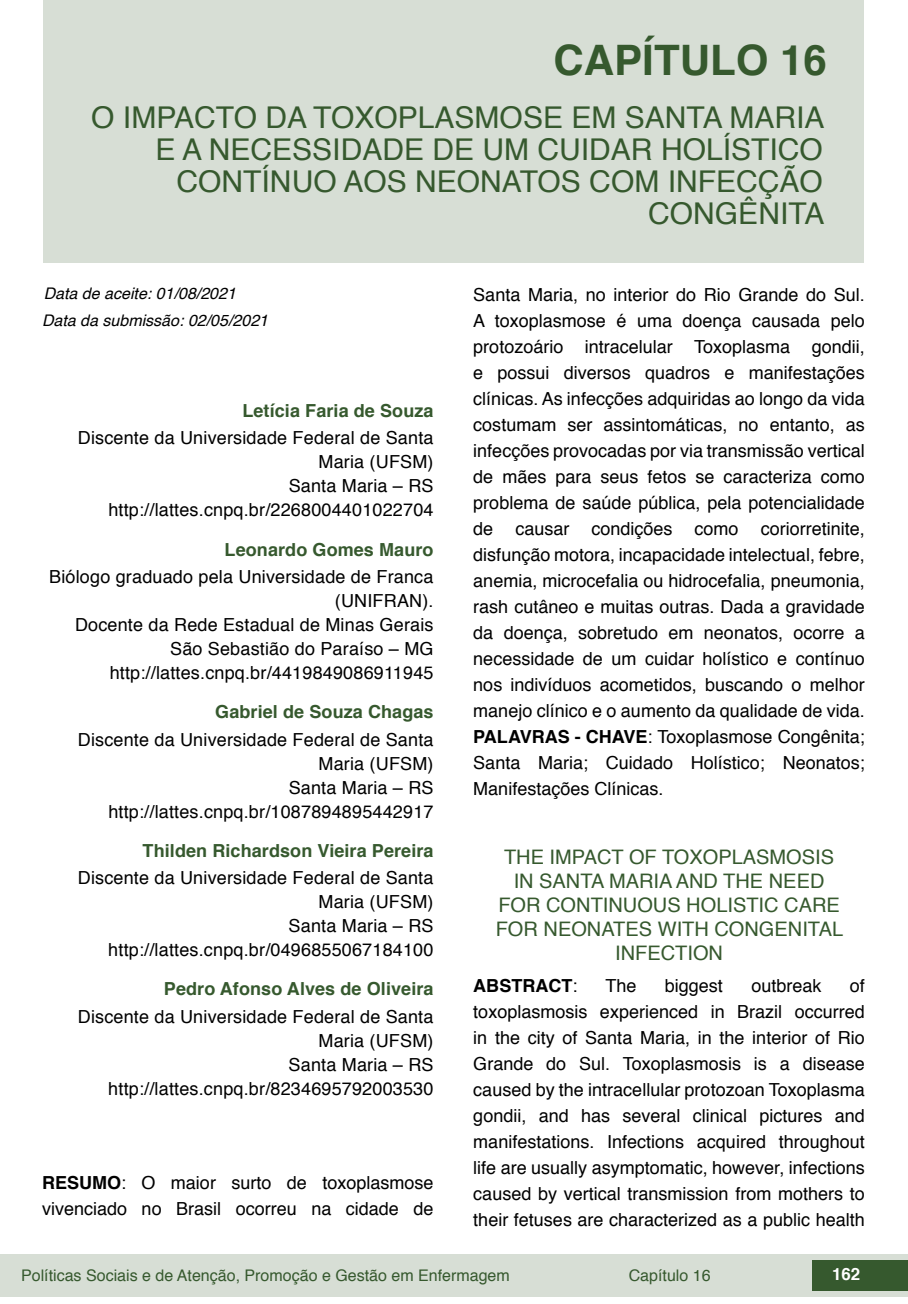
<style>
.page{position:relative;width:908px;height:1304px;background:#fff}
.page>*{position:absolute;margin:0;border:0;box-sizing:border-box;transform-origin:0 0}
.t1{font:700 42px "Helvetica";color:#36592e}
.t2{font:30px/32px "Helvetica";color:#36592e;text-align:right}
.t3{font:20px/24px "Helvetica";color:#36592e;text-align:center}
.t4{font:18px/26px "Helvetica";letter-spacing:.01em;color:#000;text-align:right}
.t5{font:700 18px "Helvetica";letter-spacing:.005em;color:#36592e}
.t6{font:700 18px "Helvetica";color:#000}
.t7{font:700 16.8px "Helvetica";color:#fff}
.t8{font:16px "Helvetica";color:#36592e}
.t9{font:italic 16px "Helvetica";color:#000}
.s1{font-weight:700}
.s2{font-weight:400}
</style>
<div class="page">
<div style="left:0;top:1254px;width:906px;height:43px;background:#d7ded5"></div>
<div style="left:812px;top:1261px;width:95px;height:30px;background:#36592e"></div>
<div style="left:44px;top:0;width:819px;height:263px;background:#d7ded5"></div>
<h1 class="t1" style="left:553px;top:26px;width:275px">CAPÍTULO 16</h1>
<h2 class="t2" style="left:91px;top:103px;width:734px">O IMPACTO DA TOXOPLASMOSE EM SANTA MARIA<br>E A NECESSIDADE DE UM CUIDAR HOLÍSTICO<br>CONTÍNUO AOS NEONATOS COM INFECÇÃO<br>CONGÊNITA</h2>
<p class="t9" style="left:44px;top:280px;width:194px">Data de aceite: 01/08/2021</p>
<p class="t9" style="left:42px;top:307px;width:227px">Data da submissão: 02/05/2021</p>
<p class="t5" style="left:242px;top:396px;width:192px">Letícia Faria de Souza</p>
<p class="t4" style="left:78px;top:426px;width:357px;line-height:24px">Discente da Universidade Federal de Santa<br>Maria (UFSM)<br>Santa Maria – RS http://lattes.cnpq.br/2268004401022704</p>
<p class="t5" style="left:224px;top:535px;width:210px">Leonardo Gomes Mauro</p>
<p class="t4" style="left:49px;top:565px;width:385px;line-height:24px">Biólogo graduado pela Universidade de Franca (UNIFRAN).<br>Docente da Rede Estadual de Minas Gerais São Sebastião do Paraíso – MG http://lattes.cnpq.br/4419849086911945</p>
<p class="t5" style="left:215px;top:697px;width:220px">Gabriel de Souza Chagas</p>
<p class="t4" style="left:78px;top:728px;width:357px;line-height:24px">Discente da Universidade Federal de Santa<br>Maria (UFSM)<br>Santa Maria – RS http://lattes.cnpq.br/1087894895442917</p>
<p class="t5" style="left:142px;top:836px;width:292px">Thilden Richardson Vieira Pereira</p>
<p class="t4" style="left:78px;top:866px;width:357px;line-height:24px">Discente da Universidade Federal de Santa<br>Maria (UFSM)<br>Santa Maria – RS http://lattes.cnpq.br/0496855067184100</p>
<p class="t5" style="left:164px;top:975px;width:271px">Pedro Afonso Alves de Oliveira</p>
<p class="t4" style="left:78px;top:1005px;width:357px;line-height:24px">Discente da Universidade Federal de Santa<br>Maria (UFSM)<br>Santa Maria – RS http://lattes.cnpq.br/8234695792003530</p>
<p class="t4" style="left:42px;top:1170px;width:393px;text-align:left"><span class="s1">RESUMO</span>: O maior surto de toxoplasmose vivenciado no Brasil ocorreu na cidade de</p>
<p class="t4" style="left:473px;top:283px;width:393px;text-align:justify">Santa Maria, no interior do Rio Grande do Sul.<br>A toxoplasmose é uma doença causada pelo protozoário intracelular Toxoplasma gondii, e possui diversos quadros e manifestações clínicas. As infecções adquiridas ao longo da vida costumam ser assintomáticas, no entanto, as infecções provocadas por via transmissão vertical de mães para seus fetos se caracteriza como problema de saúde pública, pela potencialidade de causar condições como coriorretinite, disfunção motora, incapacidade intelectual, febre, anemia, microcefalia ou hidrocefalia, pneumonia, rash cutâneo e muitas outras. Dada a gravidade da doença, sobretudo em neonatos, ocorre a necessidade de um cuidar holístico e contínuo nos indivíduos acometidos, buscando o melhor manejo clínico e o aumento da qualidade de vida.<br><span class="s1">PALAVRAS - CHAVE</span>: Toxoplasmose Congênita; Santa Maria; Cuidado Holístico; Neonatos; Manifestações Clínicas.</p>
<p class="t3" style="left:495px;top:846px;width:349px">THE IMPACT OF TOXOPLASMOSIS<br>IN SANTA MARIA AND THE NEED<br>FOR CONTINUOUS HOLISTIC CARE<br>FOR NEONATES WITH CONGENITAL<br>INFECTION</p>
<p class="t6" style="left:473px;top:971px;width:105px">ABSTRACT<span class="s2">:</span></p>
<p class="t4" style="left:605px;top:973px;width:33px">The</p>
<p class="t4" style="left:664px;top:973px;width:60px">biggest</p>
<p class="t4" style="left:751px;top:973px;width:72px">outbreak</p>
<p class="t4" style="left:473px;top:973px;width:393px;text-align:justify;text-indent:376px">of toxoplasmosis experienced in Brazil occurred in the city of Santa Maria, in the interior of Rio Grande do Sul. Toxoplasmosis is a disease caused by the intracellular protozoan Toxoplasma gondii, and has several clinical pictures and manifestations. Infections acquired throughout life are usually asymptomatic, however, infections caused by vertical transmission from mothers to their fetuses are characterized as a public health</p>
<p class="t8" style="left:21px;top:1263px;width:490px">Políticas Sociais e de Atenção, Promoção e Gestão em Enfermagem</p>
<p class="t8" style="left:628px;top:1263px;width:83px">Capítulo 16</p>
<p class="t7" style="left:831px;top:1261px;width:30px">162</p>
</div>
